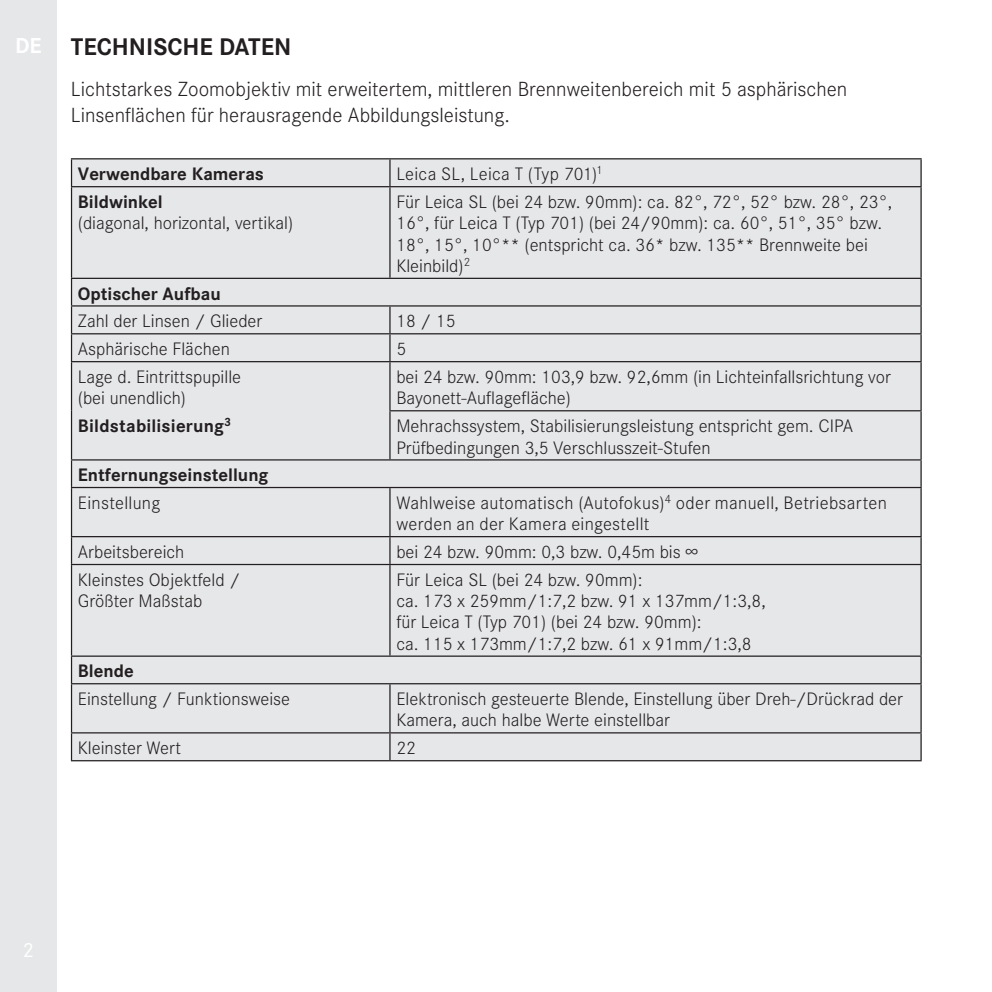
<style>
.page{position:relative;width:992px;height:992px;background:#fff}
.page>*{position:absolute;margin:0;border:0;box-sizing:border-box;transform-origin:0 0}
.t1{font:700 25px "Corporate S";color:#231f20}
.t2{font:700 22.5px "Corporate S";color:#fff}
.t3{font:300 21.25px/26.2px "Corporate S";color:#231f20}
.t4{font:21.25px "Corporate S";color:#fff}
.t5{font:300 18.75px/21.2px "Corporate S";color:#231f20}
.t6{font:700 18.75px "Corporate S";color:#231f20}
</style>
<div class="page">
<div style="left:0;top:0;width:57px;height:991px;background:#e6e7e9"></div>
<div style="left:72px;top:159px;width:848px;height:601px;background:#e6e7e9"></div>
<hr style="left:71px;top:158px;width:319px;height:1px;background:#231f20">
<svg style="left:71px;top:159px;width:1px;height:27px"></svg>
<hr style="left:390px;top:158px;width:531px;height:1px;background:#231f20">
<svg style="left:389px;top:159px;width:1px;height:27px"></svg>
<svg style="left:920px;top:159px;width:1px;height:27px"></svg>
<hr style="left:71px;top:186px;width:319px;height:1px;background:#231f20">
<hr style="left:71px;top:187px;width:1px;height:91px;background:#231f20">
<hr style="left:390px;top:186px;width:531px;height:1px;background:#231f20">
<hr style="left:389px;top:187px;width:1px;height:91px;background:#231f20">
<hr style="left:920px;top:187px;width:1px;height:91px;background:#231f20">
<hr style="left:71px;top:278px;width:319px;height:1px;background:#231f20">
<hr style="left:390px;top:278px;width:531px;height:1px;background:#231f20">
<hr style="left:71px;top:305px;width:319px;height:1px;background:#231f20">
<hr style="left:390px;top:305px;width:531px;height:1px;background:#231f20">
<hr style="left:71px;top:333px;width:319px;height:1px;background:#231f20">
<svg style="left:71px;top:279px;width:1px;height:82px"></svg>
<hr style="left:390px;top:333px;width:531px;height:1px;background:#231f20">
<svg style="left:389px;top:306px;width:1px;height:55px"></svg>
<svg style="left:920px;top:279px;width:1px;height:82px"></svg>
<hr style="left:71px;top:361px;width:319px;height:1px;background:#231f20">
<hr style="left:71px;top:362px;width:1px;height:49px;background:#231f20">
<hr style="left:390px;top:361px;width:531px;height:1px;background:#231f20">
<hr style="left:389px;top:362px;width:1px;height:48px;background:#231f20">
<hr style="left:920px;top:362px;width:1px;height:48px;background:#231f20">
<hr style="left:71px;top:459px;width:319px;height:1px;background:#231f20">
<svg style="left:71px;top:460px;width:1px;height:27px"></svg>
<hr style="left:390px;top:459px;width:531px;height:1px;background:#231f20">
<svg style="left:920px;top:460px;width:1px;height:27px"></svg>
<hr style="left:71px;top:487px;width:319px;height:1px;background:#231f20">
<hr style="left:71px;top:488px;width:1px;height:48px;background:#231f20">
<hr style="left:390px;top:487px;width:531px;height:1px;background:#231f20">
<hr style="left:389px;top:488px;width:1px;height:48px;background:#231f20">
<hr style="left:920px;top:488px;width:1px;height:48px;background:#231f20">
<hr style="left:71px;top:536px;width:319px;height:1px;background:#231f20">
<svg style="left:71px;top:537px;width:1px;height:27px"></svg>
<hr style="left:390px;top:536px;width:531px;height:1px;background:#231f20">
<svg style="left:389px;top:537px;width:1px;height:27px"></svg>
<svg style="left:920px;top:537px;width:1px;height:27px"></svg>
<hr style="left:71px;top:564px;width:319px;height:1px;background:#231f20">
<hr style="left:71px;top:565px;width:1px;height:90px;background:#231f20">
<hr style="left:390px;top:564px;width:531px;height:1px;background:#231f20">
<hr style="left:389px;top:565px;width:1px;height:90px;background:#231f20">
<hr style="left:920px;top:565px;width:1px;height:90px;background:#231f20">
<hr style="left:71px;top:655px;width:319px;height:1px;background:#231f20">
<svg style="left:71px;top:656px;width:1px;height:27px"></svg>
<hr style="left:390px;top:655px;width:531px;height:1px;background:#231f20">
<svg style="left:920px;top:656px;width:1px;height:27px"></svg>
<hr style="left:71px;top:683px;width:319px;height:1px;background:#231f20">
<hr style="left:71px;top:684px;width:1px;height:48px;background:#231f20">
<hr style="left:390px;top:683px;width:531px;height:1px;background:#231f20">
<hr style="left:389px;top:684px;width:1px;height:48px;background:#231f20">
<hr style="left:920px;top:684px;width:1px;height:48px;background:#231f20">
<hr style="left:71px;top:732px;width:319px;height:1px;background:#231f20">
<svg style="left:71px;top:733px;width:1px;height:27px"></svg>
<hr style="left:390px;top:732px;width:531px;height:1px;background:#231f20">
<svg style="left:389px;top:733px;width:1px;height:27px"></svg>
<svg style="left:920px;top:733px;width:1px;height:27px"></svg>
<hr style="left:71px;top:760px;width:319px;height:1px;background:#231f20">
<hr style="left:390px;top:760px;width:531px;height:1px;background:#231f20">
<hr style="left:71px;top:411px;width:1px;height:48px;background:#231f20">
<hr style="left:389px;top:410px;width:532px;height:1px;background:#231f20">
<hr style="left:389px;top:411px;width:1px;height:48px;background:#231f20">
<hr style="left:920px;top:411px;width:1px;height:48px;background:#231f20">
<p class="t2" style="left:15px;top:28px;width:28px">DE</p>
<h1 class="t1" style="left:71px;top:27px;width:222px">TECHNISCHE DATEN</h1>
<p class="t3" style="left:71px;top:74px;width:778px">Lichtstarkes Zoomobjektiv mit erweitertem, mittleren Brennweitenbereich mit 5 asphärischen<br>Linsenflächen für herausragende Abbildungsleistung.</p>
<p class="t6" style="left:78px;top:159px;width:188px">Verwendbare Kameras</p>
<p class="t5" style="left:396px;top:162px;width:208px">Leica SL, Leica T (Typ 701)<sup>1</sup></p>
<p class="t6" style="left:78px;top:187px;width:86px">Bildwinkel</p>
<p class="t5" style="left:78px;top:211px;width:217px">(diagonal, horizontal, vertikal)</p>
<p class="t5" style="left:396px;top:190px;width:497px">Für Leica SL (bei 24 bzw. 90mm): ca. 82°, 72°, 52° bzw. 28°, 23°, 16°, für Leica T (Typ 701) (bei 24/90mm): ca. 60°, 51°, 35° bzw.<br>18°, 15°, 10°** (entspricht ca. 36* bzw. 135** Brennweite bei Kleinbild)<sup>2</sup></p>
<p class="t6" style="left:78px;top:278px;width:144px">Optischer Aufbau</p>
<p class="t5" style="left:78px;top:309px;width:186px">Zahl der Linsen / Glieder</p>
<p class="t5" style="left:396px;top:309px;width:61px">18 / 15</p>
<p class="t5" style="left:78px;top:337px;width:153px">Asphärische Flächen</p>
<p class="t5" style="left:396px;top:337px;width:11px">5</p>
<p class="t5" style="left:78px;top:365px;width:165px">Lage d. Eintrittspupille (bei unendlich)</p>
<p class="t5" style="left:396px;top:365px;width:496px">bei 24 bzw. 90mm: 103,9 bzw. 92,6mm (in Lichteinfallsrichtung vor<br>Bayonett-Auflagefläche)</p>
<p class="t6" style="left:78px;top:411px;width:155px">Bildstabilisierung<sup>3</sup></p>
<p class="t5" style="left:396px;top:414px;width:458px">Mehrachssystem, Stabilisierungsleistung entspricht gem. CIPA<br>Prüfbedingungen 3,5 Verschlusszeit-Stufen</p>
<p class="t6" style="left:78px;top:460px;width:192px">Entfernungseinstellung</p>
<p class="t5" style="left:78px;top:491px;width:84px">Einstellung</p>
<p class="t5" style="left:396px;top:491px;width:492px">Wahlweise automatisch (Autofokus)<sup>4</sup> oder manuell, Betriebsarten werden an der Kamera eingestellt</p>
<p class="t5" style="left:78px;top:540px;width:108px">Arbeitsbereich</p>
<p class="t5" style="left:396px;top:540px;width:303px">bei 24 bzw. 90mm: 0,3 bzw. 0,45m bis ∞</p>
<p class="t5" style="left:78px;top:568px;width:164px">Kleinstes Objektfeld /<br>Größter Maßstab</p>
<p class="t5" style="left:396px;top:568px;width:371px">Für Leica SL (bei 24 bzw. 90mm):<br>ca. 173 x 259mm/1:7,2 bzw. 91 x 137mm/1:3,8, für Leica T (Typ 701) (bei 24 bzw. 90mm):<br>ca. 115 x 173mm/1:7,2 bzw. 61 x 91mm/1:3,8</p>
<p class="t6" style="left:78px;top:656px;width:57px">Blende</p>
<p class="t5" style="left:78px;top:687px;width:214px">Einstellung / Funktionsweise</p>
<p class="t5" style="left:396px;top:687px;width:508px">Elektronisch gesteuerte Blende, Einstellung über Dreh-/Drückrad der<br>Kamera, auch halbe Werte einstellbar</p>
<p class="t5" style="left:78px;top:736px;width:105px">Kleinster Wert</p>
<p class="t5" style="left:396px;top:736px;width:21px">22</p>
<p class="t4" style="left:23px;top:934px;width:13px">2</p>
</div>
